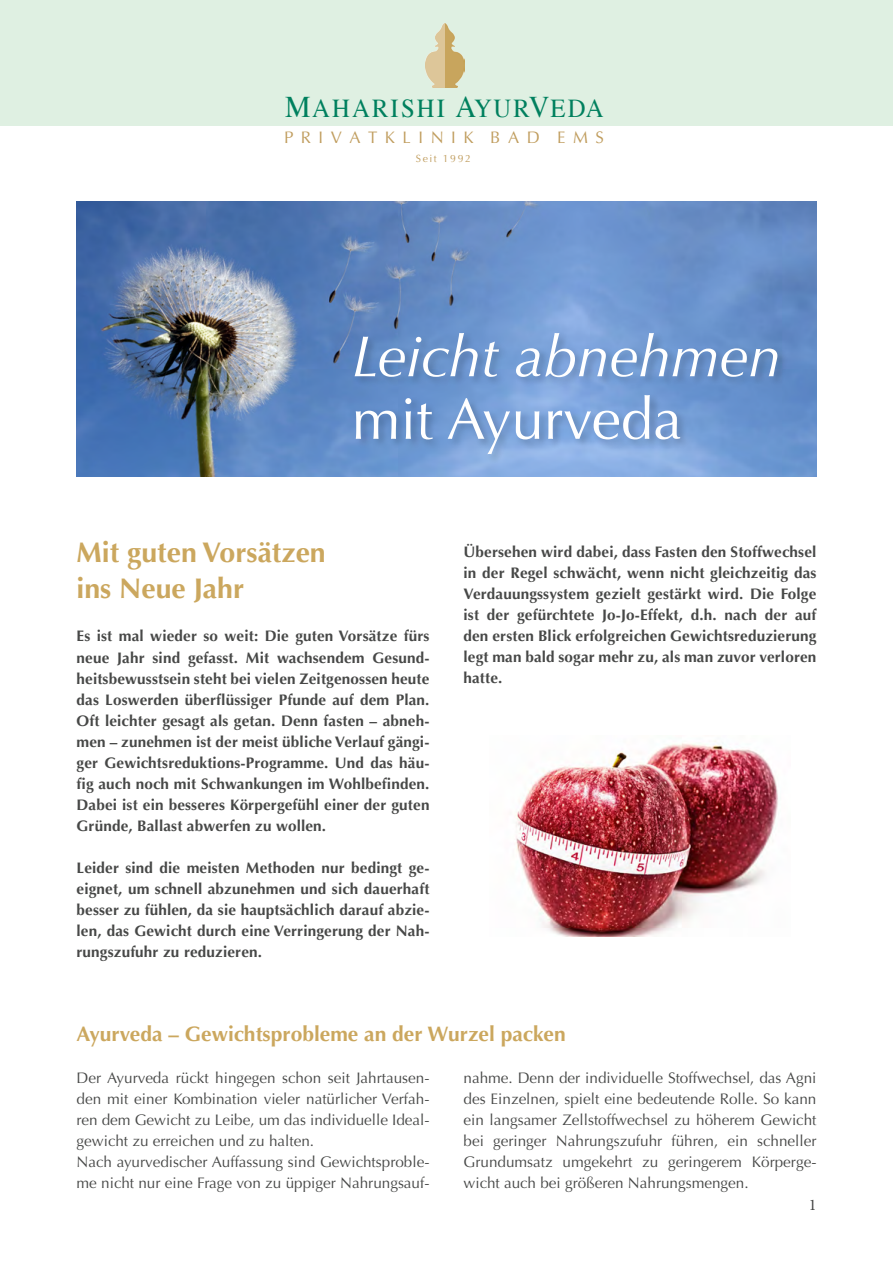
<style>
.page{position:relative;width:893px;height:1263px;background:#fff}
.page>*{position:absolute;margin:0;border:0;box-sizing:border-box;transform-origin:0 0}
.t1{font:italic 58.2px "Optima";color:#fff}
.t2{font:58.2px "Optima";color:#fff}
.t3{font:700 28.5px/36px "Optima";color:#cba75e}
.t4{font:25.8px "Times";letter-spacing:.085em;color:#00805e;scale:.96 1}
.t5{font:700 21px "Optima";color:#cba75e}
.t6{font:16.8px "Optima";letter-spacing:.45em;color:#c09d5e}
.t7{font:16.2px "Minion Pro";color:#474847}
.t8{font:700 15.3px/21px "Optima";letter-spacing:.01em;color:#474847;text-align:justify}
.t9{font:15.3px/21px "Optima";color:#474847}
.t10{font:10.5px "Optima";letter-spacing:.15em;color:#c09d5e}
.s1{font-size:30px}
</style>
<div class="page">
<div style="left:0;top:0;width:893px;height:125px;background:#dff0e2"></div>
<img style="left:445px;top:24px;width:19px;height:64px">
<img style="left:425px;top:24px;width:20px;height:64px">
<img style="left:77px;top:202px;width:739px;height:274px">
<img style="left:346px;top:322px;width:450px;height:148px">
<img style="left:515px;top:740px;width:263px;height:196px">
<h3 class="t4" style="left:285px;top:85px;width:333px"><span class="s1">M</span>AHARISHI <span class="s1">A</span>YUR<span class="s1">V</span>EDA</h3>
<p class="t6" style="left:284px;top:128px;width:321px">PRIVATKLINIK BAD EMS</p>
<p class="t10" style="left:416px;top:153px;width:57px">Seit 1992</p>
<h1 class="t1" style="left:352px;top:322px;width:431px">Leicht abnehmen</h1>
<h1 class="t2" style="left:352px;top:385px;width:332px">mit Ayurveda</h1>
<h2 class="t3" style="left:77px;top:535px;width:251px">Mit guten Vorsätzen ins Neue Jahr</h2>
<p class="t8" style="left:77px;top:626px;width:354px">Es ist mal wieder so weit: Die guten Vorsätze fürs neue Jahr sind gefasst. Mit wachsendem Gesund&shy;heitsbewusstsein steht bei vielen Zeitgenossen heute das Loswerden überflüssiger Pfunde auf dem Plan.<br>Oft leichter gesagt als getan. Denn fasten – abneh&shy;men – zunehmen ist der meist übliche Verlauf gängi&shy;ger Gewichtsreduktions-Programme. Und das häu&shy;fig auch noch mit Schwankungen im Wohlbefinden.<br>Dabei ist ein besseres Körpergefühl einer der guten Gründe, Ballast abwerfen zu wollen.</p>
<p class="t8" style="left:77px;top:857px;width:354px">Leider sind die meisten Methoden nur bedingt ge&shy;eignet, um schnell abzunehmen und sich dauerhaft besser zu fühlen, da sie hauptsächlich darauf abzie&shy;len, das Gewicht durch eine Verringerung der Nah&shy;rungszufuhr zu reduzieren.</p>
<p class="t8" style="left:463px;top:542px;width:354px">Übersehen wird dabei, dass Fasten den Stoffwechsel in der Regel schwächt, wenn nicht gleichzeitig das Verdauungssystem gezielt gestärkt wird. Die Folge ist der gefürchtete Jo-Jo-Effekt, d.h. nach der auf den ersten Blick erfolgreichen Gewichtsreduzierung legt man bald sogar mehr zu, als man zuvor verloren hatte.</p>
<h3 class="t5" style="left:77px;top:1022px;width:491px">Ayurveda – Gewichtsprobleme an der Wurzel packen</h3>
<p class="t9" style="left:77px;top:1067px;width:354px">Der Ayurveda rückt hingegen schon seit Jahrtausen&shy;den mit einer Kombination vieler natürlicher Verfah&shy;ren dem Gewicht zu Leibe, um das individuelle Ideal&shy;gewicht zu erreichen und zu halten.<br>Nach ayurvedischer Auffassung sind Gewichtsproble&shy;me nicht nur eine Frage von zu üppiger Nahrungsauf-</p>
<p class="t9" style="left:463px;top:1067px;width:354px;text-align:justify">nahme. Denn der individuelle Stoffwechsel, das Agni des Einzelnen, spielt eine bedeutende Rolle. So kann ein langsamer Zellstoffwechsel zu höherem Gewicht bei geringer Nahrungszufuhr führen, ein schneller Grundumsatz umgekehrt zu geringerem Körperge&shy;wicht auch bei größeren Nahrungsmengen.</p>
<p class="t7" style="left:809px;top:1193px;width:9px">1</p>
</div>
